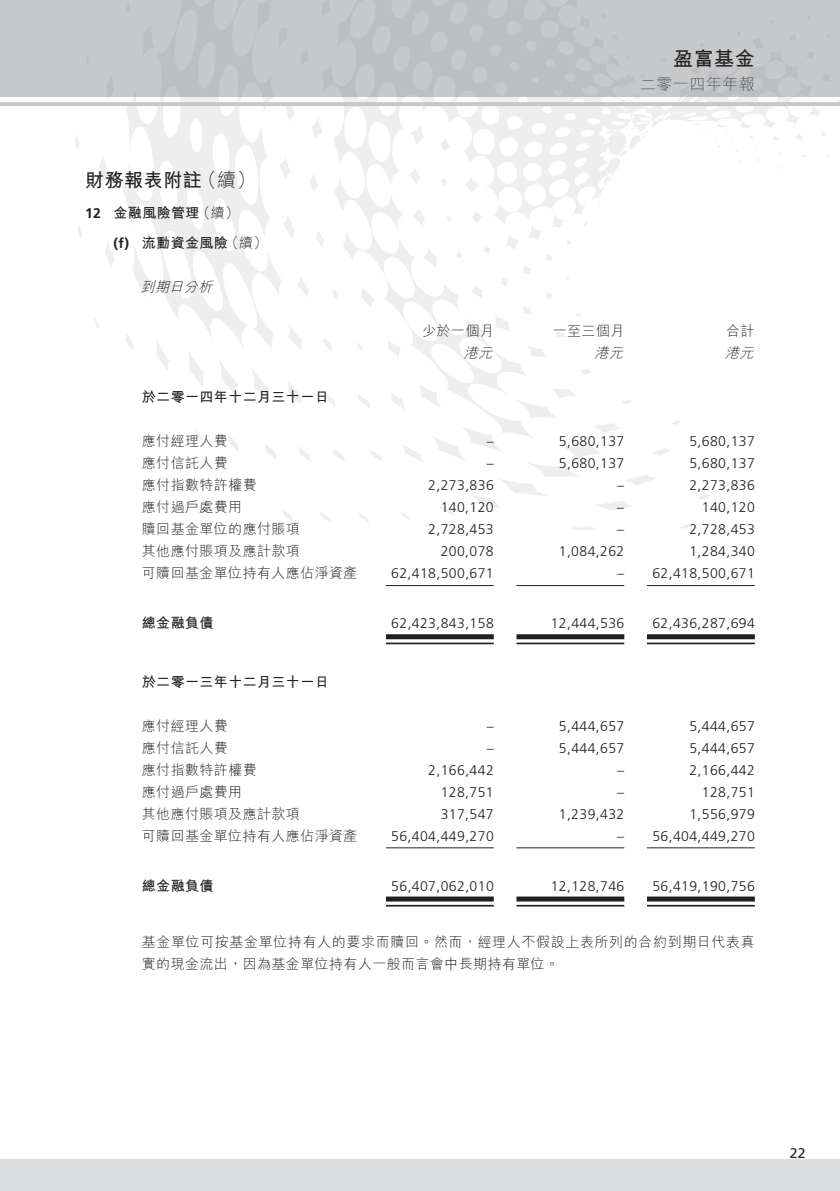
<style>
.page{position:relative;width:840px;height:1191px;background:#fff}
.page>*{position:absolute;margin:0;border:0;box-sizing:border-box;transform-origin:0 0}
.t1{font:700 20px "M Hei HK";color:#231f20}
.t2{font:700 19px "M Hei HK";letter-spacing:.03em;color:#231f20}
.t3{font:300 19px "M Hei HK";color:#231f20}
.t4{font:300 16px "M Hei HK";letter-spacing:.03em;color:#57585a}
.t5{font:300 14px "Frutiger LT Std";letter-spacing:.03em;color:#231f20}
.t6{font:300 14px/22px "M Hei HK";letter-spacing:.03em;color:#231f20}
.t7{font:700 14px "M Hei HK";letter-spacing:.03em;color:#231f20}
.t8{font:italic 300 14px "M Hei HK";color:#231f20}
.t9{font:700 14px "Frutiger LT Std";color:#231f20}
.t10{font:14px "Frutiger LT Std";color:#231f20}
</style>
<div class="page">
<svg style="left:819px;top:131px;width:7px;height:6px"></svg>
<svg style="left:312px;top:119px;width:9px;height:20px"></svg>
<svg style="left:75px;top:136px;width:4px;height:14px"></svg>
<svg style="left:811px;top:106px;width:9px;height:10px"></svg>
<svg style="left:99px;top:157px;width:9px;height:26px"></svg>
<svg style="left:282px;top:158px;width:8px;height:21px"></svg>
<svg style="left:309px;top:175px;width:9px;height:16px"></svg>
<svg style="left:78px;top:226px;width:4px;height:12px"></svg>
<svg style="left:105px;top:242px;width:9px;height:25px"></svg>
<svg style="left:283px;top:217px;width:12px;height:21px"></svg>
<svg style="left:316px;top:232px;width:5px;height:13px"></svg>
<svg style="left:95px;top:319px;width:4px;height:9px"></svg>
<svg style="left:156px;top:351px;width:13px;height:19px"></svg>
<svg style="left:298px;top:278px;width:10px;height:18px"></svg>
<svg style="left:189px;top:353px;width:15px;height:33px"></svg>
<svg style="left:220px;top:361px;width:18px;height:35px"></svg>
<svg style="left:289px;top:327px;width:13px;height:23px"></svg>
<svg style="left:252px;top:369px;width:17px;height:33px"></svg>
<svg style="left:195px;top:430px;width:7px;height:11px"></svg>
<svg style="left:288px;top:383px;width:13px;height:21px"></svg>
<svg style="left:228px;top:435px;width:11px;height:17px"></svg>
<svg style="left:265px;top:444px;width:11px;height:15px"></svg>
<svg style="left:298px;top:447px;width:12px;height:14px"></svg>
<svg style="left:333px;top:450px;width:12px;height:11px"></svg>
<svg style="left:282px;top:510px;width:11px;height:11px"></svg>
<svg style="left:369px;top:450px;width:13px;height:11px"></svg>
<svg style="left:320px;top:512px;width:11px;height:11px"></svg>
<svg style="left:358px;top:513px;width:11px;height:9px"></svg>
<svg style="left:399px;top:438px;width:291px;height:91px"></svg>
<svg style="left:699px;top:494px;width:11px;height:5px"></svg>
<svg style="left:712px;top:464px;width:9px;height:4px"></svg>
<svg style="left:321px;top:96px;width:490px;height:342px"></svg>
<svg style="left:122px;top:122px;width:160px;height:229px"></svg>
<svg style="left:551px;top:215px;width:12px;height:13px"></svg>
<div style="left:0;top:0;width:839px;height:96px;background:#c7c8ca"></div>
<div style="left:806px;top:51px;width:8px;height:8px;background:#bcbdc0"></div>
<svg style="left:617px;top:96px;width:53px;height:4px"></svg>
<svg style="left:122px;top:96px;width:172px;height:26px"></svg>
<div style="left:0;top:1158px;width:839px;height:33px;background:#dcdddf"></div>
<hr style="left:0;top:102px;width:839px;height:4px;background:#c7c8ca">
<hr style="left:386px;top:585px;width:107px;height:1px;background:#231f20">
<hr style="left:516px;top:585px;width:108px;height:1px;background:#231f20">
<hr style="left:646px;top:585px;width:108px;height:1px;background:#231f20">
<div style="left:386px;top:634px;width:107px;height:5px;background:#231f20"></div>
<hr style="left:386px;top:642px;width:107px;height:2px;background:#231f20">
<div style="left:516px;top:634px;width:108px;height:5px;background:#231f20"></div>
<hr style="left:516px;top:642px;width:108px;height:2px;background:#231f20">
<div style="left:646px;top:634px;width:108px;height:5px;background:#231f20"></div>
<hr style="left:646px;top:642px;width:108px;height:2px;background:#231f20">
<hr style="left:386px;top:847px;width:107px;height:1px;background:#231f20">
<hr style="left:516px;top:847px;width:108px;height:1px;background:#231f20">
<hr style="left:646px;top:847px;width:108px;height:1px;background:#231f20">
<div style="left:386px;top:896px;width:107px;height:5px;background:#231f20"></div>
<hr style="left:386px;top:905px;width:107px;height:1px;background:#231f20">
<div style="left:516px;top:896px;width:108px;height:5px;background:#231f20"></div>
<hr style="left:516px;top:905px;width:108px;height:1px;background:#231f20">
<div style="left:646px;top:896px;width:108px;height:5px;background:#231f20"></div>
<hr style="left:646px;top:905px;width:108px;height:1px;background:#231f20">
<h2 class="t2" style="left:85px;top:166px;width:118px">財務報表附註</h2>
<h2 class="t3" style="left:197px;top:167px;width:60px">（續(</h2>
<p class="t9" style="left:85px;top:204px;width:17px">12</p>
<p class="t6" style="left:196px;top:201px;width:44px">（續(</p>
<p class="t7" style="left:113px;top:202px;width:87px">金融風險管理</p>
<p class="t9" style="left:113px;top:235px;width:17px">f( )</p>
<p class="t6" style="left:225px;top:231px;width:44px">（續(</p>
<p class="t7" style="left:142px;top:233px;width:87px">流動資金風險</p>
<p class="t8" style="left:140px;top:277px;width:78px">到期日分析</p>
<p class="t7" style="left:142px;top:387px;width:188px">於二零一四年十二月三十一日</p>
<p class="t6" style="left:142px;top:429px;width:87px">應付經理人費</p>
<p class="t6" style="left:142px;top:451px;width:87px">應付信託人費</p>
<p class="t6" style="left:142px;top:473px;width:116px">應付指數特許權費</p>
<p class="t6" style="left:142px;top:495px;width:102px">應付過戶處費用</p>
<p class="t6" style="left:142px;top:517px;width:159px">贖回基金單位的應付賬項</p>
<p class="t6" style="left:142px;top:539px;width:159px">其他應付賬項及應計款項</p>
<p class="t6" style="left:142px;top:561px;width:217px">可贖回基金單位持有人應佔淨資產</p>
<p class="t7" style="left:142px;top:613px;width:73px">總金融負債</p>
<p class="t7" style="left:142px;top:671px;width:188px">於二零一三年十二月三十一日</p>
<p class="t6" style="left:142px;top:714px;width:87px">應付經理人費</p>
<p class="t6" style="left:142px;top:736px;width:87px">應付信託人費</p>
<p class="t6" style="left:142px;top:758px;width:116px">應付指數特許權費</p>
<p class="t6" style="left:142px;top:780px;width:102px">應付過戶處費用</p>
<p class="t6" style="left:142px;top:802px;width:159px">其他應付賬項及應計款項</p>
<p class="t6" style="left:142px;top:824px;width:217px">可贖回基金單位持有人應佔淨資產</p>
<p class="t7" style="left:142px;top:875px;width:73px">總金融負債</p>
<p class="t6" style="left:422px;top:319px;width:73px">少於一個月</p>
<p class="t8" style="left:463px;top:343px;width:35px">港元</p>
<p class="t5" style="left:486px;top:433px;width:8px">–</p>
<p class="t5" style="left:486px;top:455px;width:8px">–</p>
<p class="t5" style="left:428px;top:477px;width:67px">2,273,836</p>
<p class="t5" style="left:440px;top:499px;width:54px">140,120</p>
<p class="t5" style="left:428px;top:521px;width:67px">2,728,453</p>
<p class="t5" style="left:440px;top:543px;width:54px">200,078</p>
<p class="t5" style="left:391px;top:565px;width:104px">62,418,500,671</p>
<p class="t5" style="left:391px;top:615px;width:104px">62,423,843,158</p>
<p class="t5" style="left:486px;top:717px;width:8px">–</p>
<p class="t5" style="left:486px;top:739px;width:8px">–</p>
<p class="t5" style="left:428px;top:761px;width:67px">2,166,442</p>
<p class="t5" style="left:440px;top:783px;width:54px">128,751</p>
<p class="t5" style="left:440px;top:805px;width:54px">317,547</p>
<p class="t5" style="left:391px;top:827px;width:104px">56,404,449,270</p>
<p class="t5" style="left:391px;top:877px;width:104px">56,407,062,010</p>
<h1 class="t1" style="left:672px;top:44px;width:83px">盈富基金</h1>
<p class="t4" style="left:639px;top:73px;width:116px">二零一四年年報</p>
<p class="t6" style="left:552px;top:319px;width:73px">一至三個月</p>
<p class="t8" style="left:594px;top:343px;width:35px">港元</p>
<p class="t6" style="left:726px;top:319px;width:30px">合計</p>
<p class="t8" style="left:724px;top:343px;width:35px">港元</p>
<p class="t5" style="left:558px;top:433px;width:67px">5,680,137</p>
<p class="t5" style="left:689px;top:433px;width:67px">5,680,137</p>
<p class="t5" style="left:558px;top:455px;width:67px">5,680,137</p>
<p class="t5" style="left:689px;top:455px;width:67px">5,680,137</p>
<p class="t5" style="left:617px;top:477px;width:8px">–</p>
<p class="t5" style="left:689px;top:477px;width:67px">2,273,836</p>
<p class="t5" style="left:617px;top:499px;width:8px">–</p>
<p class="t5" style="left:701px;top:499px;width:54px">140,120</p>
<p class="t5" style="left:617px;top:521px;width:8px">–</p>
<p class="t5" style="left:689px;top:521px;width:67px">2,728,453</p>
<p class="t5" style="left:558px;top:543px;width:67px">1,084,262</p>
<p class="t5" style="left:689px;top:543px;width:67px">1,284,340</p>
<p class="t5" style="left:617px;top:565px;width:8px">–</p>
<p class="t5" style="left:652px;top:565px;width:104px">62,418,500,671</p>
<p class="t5" style="left:550px;top:615px;width:75px">12,444,536</p>
<p class="t5" style="left:652px;top:615px;width:104px">62,436,287,694</p>
<p class="t5" style="left:558px;top:717px;width:67px">5,444,657</p>
<p class="t5" style="left:689px;top:717px;width:67px">5,444,657</p>
<p class="t5" style="left:558px;top:739px;width:67px">5,444,657</p>
<p class="t5" style="left:689px;top:739px;width:67px">5,444,657</p>
<p class="t5" style="left:617px;top:761px;width:8px">–</p>
<p class="t5" style="left:689px;top:761px;width:67px">2,166,442</p>
<p class="t5" style="left:617px;top:783px;width:8px">–</p>
<p class="t5" style="left:701px;top:783px;width:54px">128,751</p>
<p class="t5" style="left:558px;top:805px;width:67px">1,239,432</p>
<p class="t5" style="left:689px;top:805px;width:67px">1,556,979</p>
<p class="t5" style="left:617px;top:827px;width:8px">–</p>
<p class="t5" style="left:652px;top:827px;width:104px">56,404,449,270</p>
<p class="t5" style="left:550px;top:877px;width:75px">12,128,746</p>
<p class="t5" style="left:652px;top:877px;width:104px">56,419,190,756</p>
<p class="t6" style="left:142px;top:930px;width:614px">基金單位可按基金單位持有人的要求而贖回。然而，經理人不假設上表所列的合約到期日代表真實的現金流出，因為基金單位持有人一般而言會中長期持有單位。</p>
<p class="t10" style="left:789px;top:1144px;width:17px">22</p>
</div>
